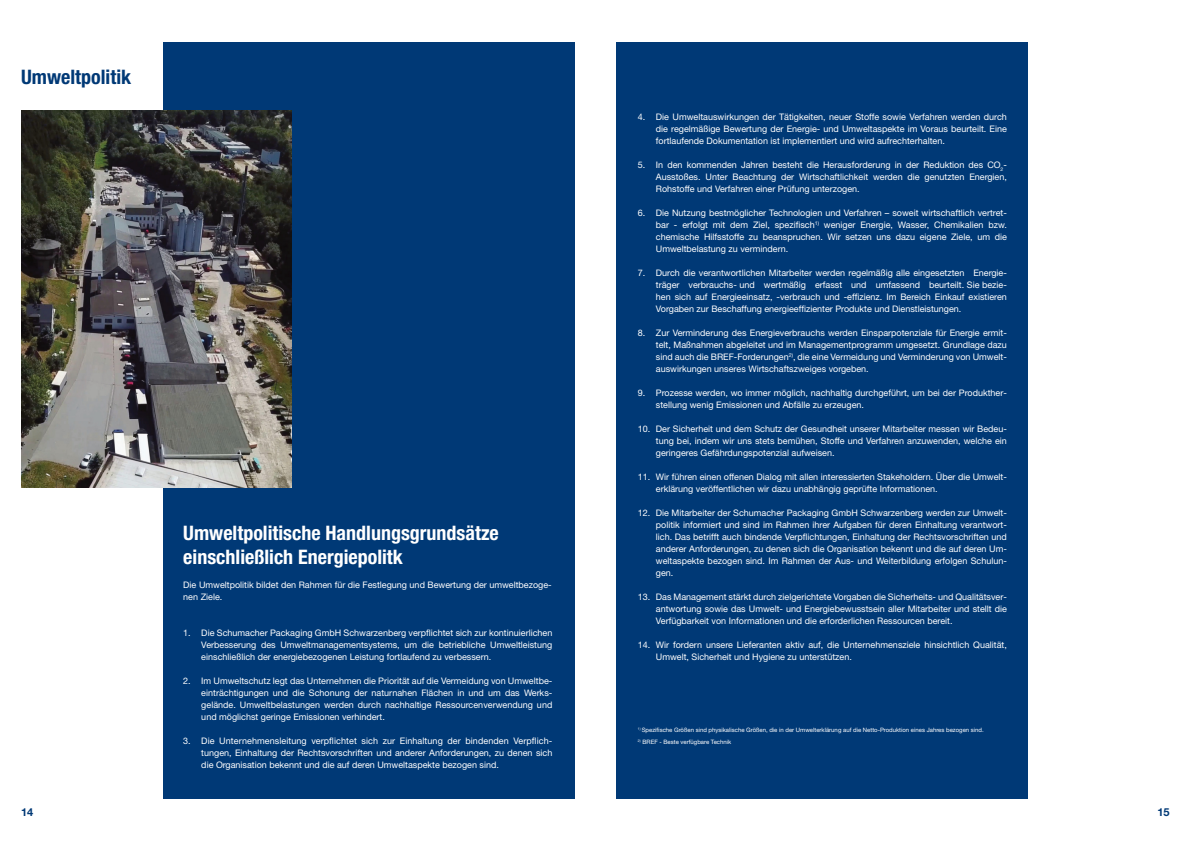
<style>
.page{position:relative;width:1191px;height:842px;background:#fff}
.page>*{position:absolute;margin:0;border:0;box-sizing:border-box;transform-origin:0 0}
.t1{font:700 condensed 20px/24px "Helvetica Neue LT Std";color:#fff}
.t2{font:700 condensed 20px "Helvetica Neue LT Std";color:#003976}
.t3{font:700 11px "Helvetica Neue LT Pro";color:#003976}
.t4{font:9px/12px "Helvetica Neue LT Pro";color:#fff;text-align:justify}
.t5{font:6px "Helvetica Neue LT Pro";color:#fff}
</style>
<div class="page">
<div style="left:617px;top:43px;width:411px;height:756px;background:#003976"></div>
<div style="left:163px;top:43px;width:411px;height:756px;background:#003976"></div>
<img style="left:21px;top:110px;width:270px;height:377px">
<h1 class="t2" style="left:21px;top:70px;width:111px">Umweltpolitik</h1>
<h1 class="t1" style="left:183px;top:524px;width:317px">Umweltpolitische Handlungsgrundsätze einschließlich Energiepolitk</h1>
<p class="t4" style="left:183px;top:580px;width:370px">Die Umweltpolitik bildet den Rahmen für die Festlegung und Bewertung der umweltbezoge&shy;nen Ziele.</p>
<p class="t4" style="left:201px;top:628px;width:352px;text-indent:-18px">1. Die Schumacher Packaging GmbH Schwarzenberg verpflichtet sich zur kontinuierlichen Verbesserung des Umweltmanagementsystems, um die betriebliche Umweltleistung einschließlich der energiebezogenen Leistung fortlaufend zu verbessern.</p>
<p class="t4" style="left:201px;top:676px;width:352px;text-indent:-18px">2. Im Umweltschutz legt das Unternehmen die Priorität auf die Vermeidung von Umweltbe&shy;einträchtigungen und die Schonung der naturnahen Flächen in und um das Werks&shy;gelände. Umweltbelastungen werden durch nachhaltige Ressourcenverwendung und und möglichst geringe Emissionen verhindert.</p>
<p class="t4" style="left:201px;top:736px;width:352px;text-indent:-18px">3. Die Unternehmensleitung verpflichtet sich zur Einhaltung der bindenden Verpflich&shy;tungen, Einhaltung der Rechtsvorschriften und anderer Anforderungen, zu denen sich die Organisation bekennt und die auf deren Umweltaspekte bezogen sind.</p>
<p class="t4" style="left:656px;top:112px;width:352px;text-indent:-18px">4. Die Umweltauswirkungen der Tätigkeiten, neuer Stoffe sowie Verfahren werden durch die regelmäßige Bewertung der Energie- und Umweltaspekte im Voraus beurteilt. Eine fortlaufende Dokumentation ist implementiert und wird aufrechterhalten.</p>
<p class="t4" style="left:656px;top:160px;width:352px;text-indent:-18px">5. In den kommenden Jahren besteht die Herausforderung in der Reduktion des CO<sub>2</sub>- Ausstoßes. Unter Beachtung der Wirtschaftlichkeit werden die genutzten Energien, Rohstoffe und Verfahren einer Prüfung unterzogen.</p>
<p class="t4" style="left:656px;top:208px;width:352px;text-indent:-18px">6. Die Nutzung bestmöglicher Technologien und Verfahren – soweit wirtschaftlich vertret&shy;bar - erfolgt mit dem Ziel, spezifisch<sup>1)</sup> weniger Energie, Wasser, Chemikalien bzw. chemische Hilfsstoffe zu beanspruchen. Wir setzen uns dazu eigene Ziele, um die Umweltbelastung zu vermindern.</p>
<p class="t4" style="left:656px;top:268px;width:352px;text-indent:-18px">7. Durch die verantwortlichen Mitarbeiter werden regelmäßig alle eingesetzten Energie&shy;träger verbrauchs- und wertmäßig erfasst und umfassend beurteilt. Sie bezie&shy;hen sich auf Energieeinsatz, -verbrauch und -effizienz. Im Bereich Einkauf existieren Vorgaben zur Beschaffung energieeffizienter Produkte und Dienstleistungen.</p>
<p class="t4" style="left:656px;top:328px;width:352px;text-indent:-18px">8. Zur Verminderung des Energieverbrauchs werden Einsparpotenziale für Energie ermit&shy;telt, Maßnahmen abgeleitet und im Managementprogramm umgesetzt. Grundlage dazu sind auch die BREF-Forderungen<sup>2)</sup>, die eine Vermeidung und Verminderung von Umwelt&shy;auswirkungen unseres Wirtschaftszweiges vorgeben.</p>
<p class="t4" style="left:656px;top:388px;width:352px;text-indent:-18px">9. Prozesse werden, wo immer möglich, nachhaltig durchgeführt, um bei der Produkther&shy;stellung wenig Emissionen und Abfälle zu erzeugen.</p>
<p class="t4" style="left:656px;top:424px;width:352px;text-indent:-18px">10. Der Sicherheit und dem Schutz der Gesundheit unserer Mitarbeiter messen wir Bedeu&shy;tung bei, indem wir uns stets bemühen, Stoffe und Verfahren anzuwenden, welche ein geringeres Gefährdungspotenzial aufweisen.</p>
<p class="t4" style="left:656px;top:472px;width:352px;text-indent:-18px">11. Wir führen einen offenen Dialog mit allen interessierten Stakeholdern. Über die Umwelt&shy;erklärung veröffentlichen wir dazu unabhängig geprüfte Informationen.</p>
<p class="t4" style="left:656px;top:508px;width:352px;text-indent:-18px">12. Die Mitarbeiter der Schumacher Packaging GmbH Schwarzenberg werden zur Umwelt&shy;politik informiert und sind im Rahmen ihrer Aufgaben für deren Einhaltung verantwort&shy;lich. Das betrifft auch bindende Verpflichtungen, Einhaltung der Rechtsvorschriften und anderer Anforderungen, zu denen sich die Organisation bekennt und die auf deren Um&shy;weltaspekte bezogen sind. Im Rahmen der Aus- und Weiterbildung erfolgen Schulun&shy;gen.</p>
<p class="t4" style="left:656px;top:592px;width:352px;text-indent:-18px">13. Das Management stärkt durch zielgerichtete Vorgaben die Sicherheits- und Qualitätsver&shy;antwortung sowie das Umwelt- und Energiebewusstsein aller Mitarbeiter und stellt die Verfügbarkeit von Informationen und die erforderlichen Ressourcen bereit.</p>
<p class="t4" style="left:656px;top:640px;width:352px;text-indent:-18px">14. Wir fordern unsere Lieferanten aktiv auf, die Unternehmensziele hinsichtlich Qualität,<br>Umwelt, Sicherheit und Hygiene zu unterstützen.</p>
<p class="t5" style="left:638px;top:728px;width:347px"><sup>1)</sup> Spezifische Größen sind physikalische Größen, die in der Umwelterklärung auf die Netto-Produktion eines Jahres bezogen sind.</p>
<p class="t5" style="left:638px;top:740px;width:95px"><sup>2)</sup> BREF - Beste verfügbare Technik</p>
<p class="t3" style="left:21px;top:808px;width:14px">14</p>
<p class="t3" style="left:1157px;top:808px;width:14px">15</p>
</div>
